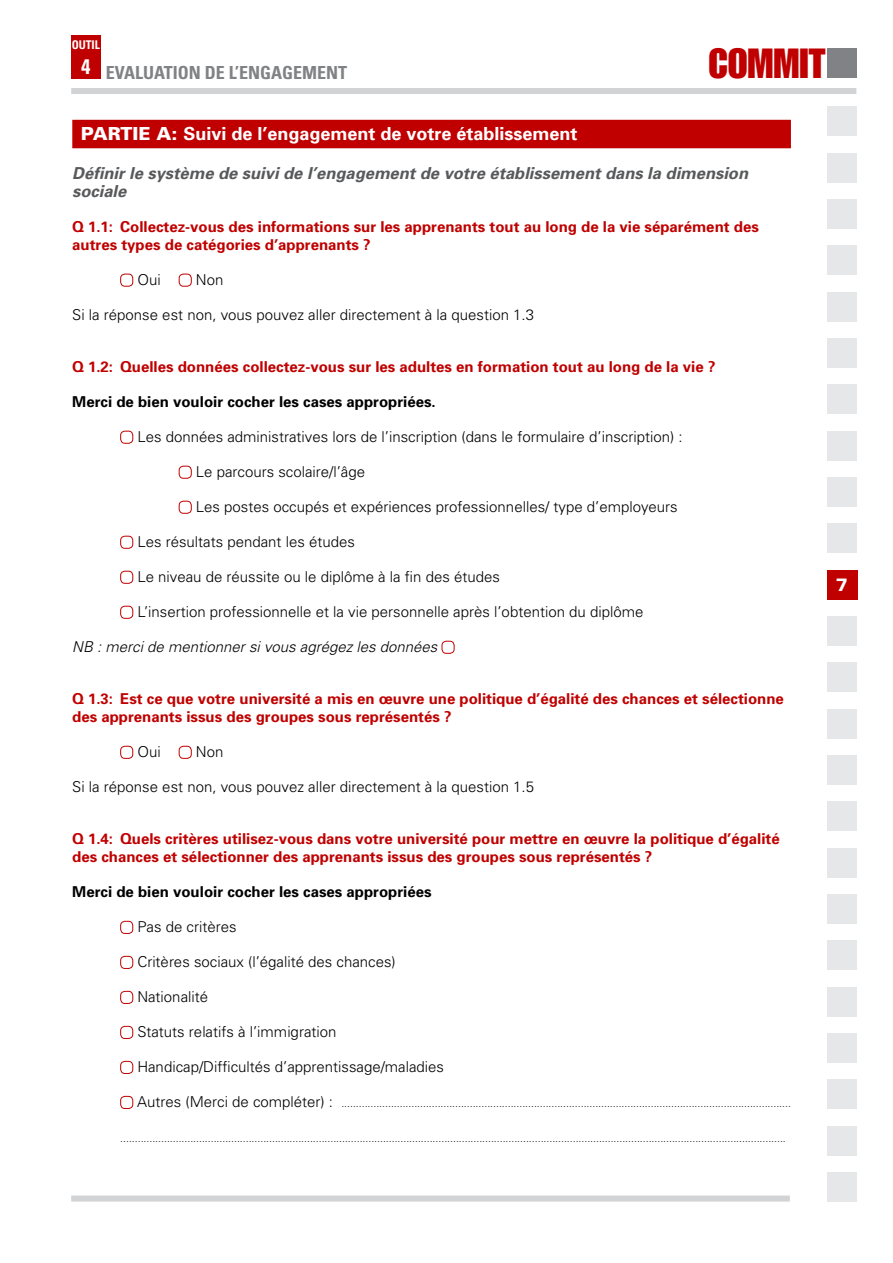
<style>
.page{position:relative;width:893px;height:1263px;background:#fff}
.page>*{position:absolute;margin:0;border:0;box-sizing:border-box;transform-origin:0 0}
.t1{font:41.25px "Impact";color:#c00000}
.t2{font:700 condensed 21px "Univers";color:#fff}
.t3{font:700 18px "Univers";color:#fff}
.t4{font:700 condensed 18px "Univers";color:#808285}
.t5{font:900 18px "Univers";color:#fff}
.t6{font:italic 700 16.5px/18px "Univers";color:#58595b}
.t7{font:300 15px "Univers";color:#000}
.t8{font:700 15px/18px "Univers";color:#c00000}
.t9{font:700 15px "Univers";color:#000}
.t10{font:italic 300 15px "Univers";color:#000}
.t11{font:700 condensed 12px "Univers";letter-spacing:-.01em;color:#fff}
.t12{font:300 10.5px "Univers";color:#000}
.s1{font-weight:900}
.s2{font-size:15px}
</style>
<div class="page">
<div style="left:827px;top:48px;width:29px;height:30px;background:#808285"></div>
<div style="left:827px;top:755px;width:29px;height:30px;background:#e6e7e8"></div>
<div style="left:827px;top:431px;width:29px;height:29px;background:#e6e7e8"></div>
<div style="left:827px;top:107px;width:29px;height:29px;background:#e6e7e8"></div>
<div style="left:71px;top:35px;width:30px;height:44px;background:#c00000"></div>
<div style="left:827px;top:940px;width:29px;height:30px;background:#e6e7e8"></div>
<div style="left:827px;top:1172px;width:29px;height:29px;background:#e6e7e8"></div>
<div style="left:827px;top:616px;width:29px;height:30px;background:#e6e7e8"></div>
<div style="left:827px;top:292px;width:29px;height:29px;background:#e6e7e8"></div>
<div style="left:827px;top:802px;width:29px;height:29px;background:#e6e7e8"></div>
<div style="left:827px;top:477px;width:29px;height:30px;background:#e6e7e8"></div>
<div style="left:827px;top:153px;width:29px;height:29px;background:#e6e7e8"></div>
<div style="left:827px;top:987px;width:29px;height:29px;background:#e6e7e8"></div>
<div style="left:827px;top:663px;width:29px;height:29px;background:#e6e7e8"></div>
<div style="left:827px;top:338px;width:29px;height:30px;background:#e6e7e8"></div>
<div style="left:827px;top:848px;width:29px;height:29px;background:#e6e7e8"></div>
<div style="left:827px;top:1079px;width:29px;height:30px;background:#e6e7e8"></div>
<div style="left:827px;top:524px;width:29px;height:29px;background:#e6e7e8"></div>
<div style="left:827px;top:199px;width:29px;height:30px;background:#e6e7e8"></div>
<div style="left:827px;top:1033px;width:29px;height:29px;background:#e6e7e8"></div>
<div style="left:827px;top:709px;width:29px;height:29px;background:#e6e7e8"></div>
<div style="left:827px;top:385px;width:29px;height:29px;background:#e6e7e8"></div>
<div style="left:827px;top:894px;width:29px;height:29px;background:#e6e7e8"></div>
<div style="left:827px;top:1126px;width:29px;height:29px;background:#e6e7e8"></div>
<div style="left:827px;top:570px;width:30px;height:29px;background:#c00000"></div>
<div style="left:827px;top:246px;width:29px;height:29px;background:#e6e7e8"></div>
<div style="left:71px;top:88px;width:785px;height:6px;background:#d1d3d4"></div>
<div style="left:71px;top:1195px;width:719px;height:6px;background:#d1d3d4"></div>
<div style="left:72px;top:120px;width:719px;height:28px;background:#c00000"></div>
<div style="left:120px;top:274px;width:13px;height:13px;border:1px solid #c00000;border-radius:4px"></div>
<div style="left:179px;top:274px;width:13px;height:13px;border:1px solid #c00000;border-radius:4px"></div>
<div style="left:120px;top:431px;width:13px;height:13px;border:1px solid #c00000;border-radius:4px"></div>
<div style="left:179px;top:466px;width:13px;height:13px;border:1px solid #c00000;border-radius:4px"></div>
<div style="left:179px;top:501px;width:13px;height:13px;border:1px solid #c00000;border-radius:4px"></div>
<div style="left:120px;top:536px;width:13px;height:13px;border:1px solid #c00000;border-radius:4px"></div>
<div style="left:120px;top:571px;width:13px;height:13px;border:1px solid #c00000;border-radius:4px"></div>
<div style="left:120px;top:606px;width:13px;height:13px;border:1px solid #c00000;border-radius:4px"></div>
<div style="left:442px;top:641px;width:12px;height:13px;border:1px solid #c00000;border-radius:4px"></div>
<div style="left:120px;top:746px;width:13px;height:13px;border:1px solid #c00000;border-radius:4px"></div>
<div style="left:179px;top:746px;width:13px;height:13px;border:1px solid #c00000;border-radius:4px"></div>
<div style="left:120px;top:921px;width:13px;height:13px;border:1px solid #c00000;border-radius:4px"></div>
<div style="left:120px;top:956px;width:13px;height:13px;border:1px solid #c00000;border-radius:4px"></div>
<div style="left:120px;top:991px;width:13px;height:13px;border:1px solid #c00000;border-radius:4px"></div>
<div style="left:120px;top:1026px;width:13px;height:13px;border:1px solid #c00000;border-radius:4px"></div>
<div style="left:120px;top:1061px;width:13px;height:13px;border:1px solid #c00000;border-radius:4px"></div>
<div style="left:120px;top:1096px;width:13px;height:13px;border:1px solid #c00000;border-radius:4px"></div>
<p class="t11" style="left:72px;top:38px;width:29px">OUTIL</p>
<h2 class="t2" style="left:81px;top:54px;width:11px">4</h2>
<p class="t4" style="left:106px;top:61px;width:243px">EVALUATION DE L’ENGAGEMENT</p>
<h1 class="t1" style="left:709px;top:39px;width:118px">COMMIT</h1>
<p class="t3" style="left:81px;top:123px;width:498px"><span class="s1">PARTIE A:</span> Suivi de l’engagement de votre établissement</p>
<p class="t6" style="left:72px;top:164px;width:677px">Définir le système de suivi de l’engagement de votre établissement dans la dimension sociale</p>
<p class="t8" style="left:72px;top:218px;width:688px">Q 1.1: Collectez-vous des informations sur les apprenants tout au long de la vie séparément des autres types de catégories d’apprenants ?</p>
<p class="t7" style="left:137px;top:271px;width:25px">Oui</p>
<p class="t7" style="left:196px;top:271px;width:29px">Non</p>
<p class="t7" style="left:72px;top:306px;width:463px">Si la réponse est non, vous pouvez aller directement à la question 1.3</p>
<p class="t8" style="left:72px;top:358px;width:645px">Q 1.2: Quelles données collectez-vous sur les adultes en formation tout au long de la vie ?</p>
<p class="t9" style="left:72px;top:393px;width:365px">Merci de bien vouloir cocher les cases appropriées.</p>
<p class="t7" style="left:137px;top:428px;width:547px">Les données administratives lors de l’inscription (dans le formulaire d’inscription) :</p>
<p class="t7" style="left:196px;top:463px;width:171px">Le parcours scolaire/l’âge</p>
<p class="t7" style="left:196px;top:498px;width:483px">Les postes occupés et expériences professionnelles/ type d’employeurs</p>
<p class="t7" style="left:137px;top:533px;width:219px">Les résultats pendant les études</p>
<p class="t7" style="left:137px;top:568px;width:364px">Le niveau de réussite ou le diplôme à la fin des études</p>
<p class="t7" style="left:137px;top:603px;width:508px">L’insertion professionnelle et la vie personnelle après l’obtention du diplôme</p>
<p class="t10" style="left:72px;top:638px;width:367px">NB : merci de mentionner si vous agrégez les données</p>
<p class="t8" style="left:72px;top:690px;width:713px">Q 1.3: Est ce que votre université a mis en œuvre une politique d’égalité des chances et sélectionne des apprenants issus des groupes sous représentés ?</p>
<p class="t7" style="left:137px;top:743px;width:25px">Oui</p>
<p class="t7" style="left:196px;top:743px;width:29px">Non</p>
<p class="t7" style="left:72px;top:778px;width:463px">Si la réponse est non, vous pouvez aller directement à la question 1.5</p>
<p class="t8" style="left:72px;top:830px;width:709px">Q 1.4: Quels critères utilisez-vous dans votre université pour mettre en œuvre la politique d’égalité des chances et sélectionner des apprenants issus des groupes sous représentés ?</p>
<p class="t9" style="left:72px;top:883px;width:361px">Merci de bien vouloir cocher les cases appropriées</p>
<p class="t7" style="left:137px;top:918px;width:101px">Pas de critères</p>
<p class="t7" style="left:137px;top:953px;width:260px">Critères sociaux (l’égalité des chances)</p>
<p class="t7" style="left:137px;top:988px;width:72px">Nationalité</p>
<p class="t7" style="left:137px;top:1023px;width:201px">Statuts relatifs à l’immigration</p>
<p class="t7" style="left:137px;top:1058px;width:308px">Handicap/Difficultés d’apprentissage/maladies</p>
<p class="t12" style="left:137px;top:1097px;width:655px"><span class="s2">Autres (Merci de compléter) :</span> ..........................................................................................................................................................</p>
<p class="t12" style="left:120px;top:1132px;width:667px">....................................................................................................................................................................................................................................</p>
<p class="t5" style="left:836px;top:573px;width:14px">7</p>
</div>
